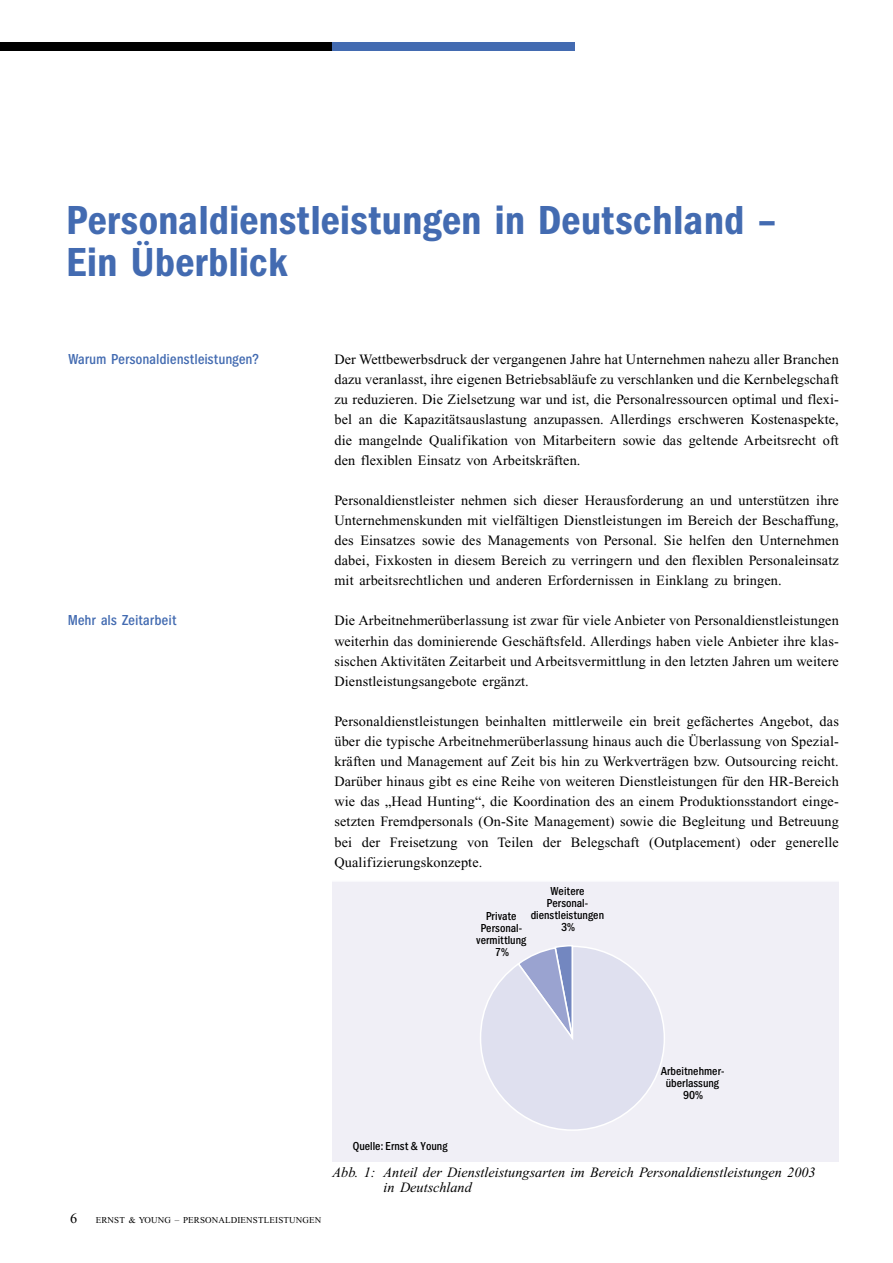
<style>
.page{position:relative;width:893px;height:1263px;background:#fff}
.page>*{position:absolute;margin:0;border:0;box-sizing:border-box;transform-origin:0 0}
.t1{font:42px/42px "EY Gothic Cond Demi";letter-spacing:.01em;color:#436bb1}
.t2{font:15px "EY Gothic Cond Med";letter-spacing:.01em;color:#436bb1}
.t3{font:14.25px/20.1px "Times";letter-spacing:.01em;color:#000;text-align:justify}
.t4{font:italic 14.25px/15px "Times";color:#000}
.t5{font:12px/12px "EY Gothic Cond Med";color:#000;text-align:center}
.t6{font:9px "Times";letter-spacing:.02em;color:#000}
</style>
<div class="page">
<div style="left:0;top:43px;width:332px;height:8px;background:#000"></div>
<div style="left:332px;top:43px;width:243px;height:8px;background:#436bb1"></div>
<div style="left:332px;top:880px;width:506px;height:281px;background:#f0eff6"></div>
<hr style="left:332px;top:880px;width:506px;height:2px;background:#fff">
<svg style="left:480px;top:945px;width:185px;height:186px"></svg>
<h1 class="t1" style="left:69px;top:207px;width:711px">Personaldienstleistungen in Deutschland –<br>Ein Überblick</h1>
<p class="t2" style="left:69px;top:355px;width:192px">Warum Personaldienstleistungen?</p>
<p class="t2" style="left:69px;top:616px;width:110px">Mehr als Zeitarbeit</p>
<p class="t3" style="left:334px;top:351px;width:506px">Der Wettbewerbsdruck der vergangenen Jahre hat Unternehmen nahezu aller Branchen dazu veranlasst, ihre eigenen Betriebsabläufe zu verschlanken und die Kernbelegschaft zu reduzieren. Die Zielsetzung war und ist, die Personalressourcen optimal und flexi&shy;bel an die Kapazitätsauslastung anzupassen. Allerdings erschweren Kostenaspekte, die mangelnde Qualifikation von Mitarbeitern sowie das geltende Arbeitsrecht oft den flexiblen Einsatz von Arbeitskräften.</p>
<p class="t3" style="left:334px;top:491px;width:506px">Personaldienstleister nehmen sich dieser Herausforderung an und unterstützen ihre Unternehmenskunden mit vielfältigen Dienstleistungen im Bereich der Beschaffung, des Einsatzes sowie des Managements von Personal. Sie helfen den Unternehmen dabei, Fixkosten in diesem Bereich zu verringern und den flexiblen Personaleinsatz mit arbeitsrechtlichen und anderen Erfordernissen in Einklang zu bringen.</p>
<p class="t3" style="left:334px;top:612px;width:506px">Die Arbeitnehmerüberlassung ist zwar für viele Anbieter von Personaldienstleistungen weiterhin das dominierende Geschäftsfeld. Allerdings haben viele Anbieter ihre klas&shy;sischen Aktivitäten Zeitarbeit und Arbeitsvermittlung in den letzten Jahren um weitere Dienstleistungsangebote ergänzt.</p>
<p class="t3" style="left:334px;top:712px;width:506px">Personaldienstleistungen beinhalten mittlerweile ein breit gefächertes Angebot, das über die typische Arbeitnehmerüberlassung hinaus auch die Überlassung von Spezial&shy;kräften und Management auf Zeit bis hin zu Werkverträgen bzw. Outsourcing reicht.<br>Darüber hinaus gibt es eine Reihe von weiteren Dienstleistungen für den HR-Bereich wie das „Head Hunting“, die Koordination des an einem Produktionsstandort einge&shy;setzten Fremdpersonals (On-Site Management) sowie die Begleitung und Betreuung bei der Freisetzung von Teilen der Belegschaft (Outplacement) oder generelle Qualifizierungskonzepte.</p>
<p class="t5" style="left:531px;top:887px;width:75px">Weitere<br>Personal&shy;dienstleistungen<br>3%</p>
<p class="t5" style="left:477px;top:912px;width:52px">Private<br>Personal&shy;vermittlung<br>7%</p>
<p class="t5" style="left:661px;top:1068px;width:66px">Arbeitnehmer&shy;überlassung<br>90%</p>
<p class="t3" style="left:70px;top:1210px;width:9px">6</p>
<p class="t6" style="left:96px;top:1217px;width:227px">ERNST &amp; YOUNG – PERSONALDIENSTLEISTUNGEN</p>
<p class="t5" style="left:353px;top:1142px;width:96px">Quelle: Ernst &amp; Young</p>
<p class="t4" style="left:383px;top:1167px;width:433px;text-indent:-51px">Abb. 1: Anteil der Dienstleistungsarten im Bereich Personaldienstleistungen 2003 in Deutschland</p>
</div>
